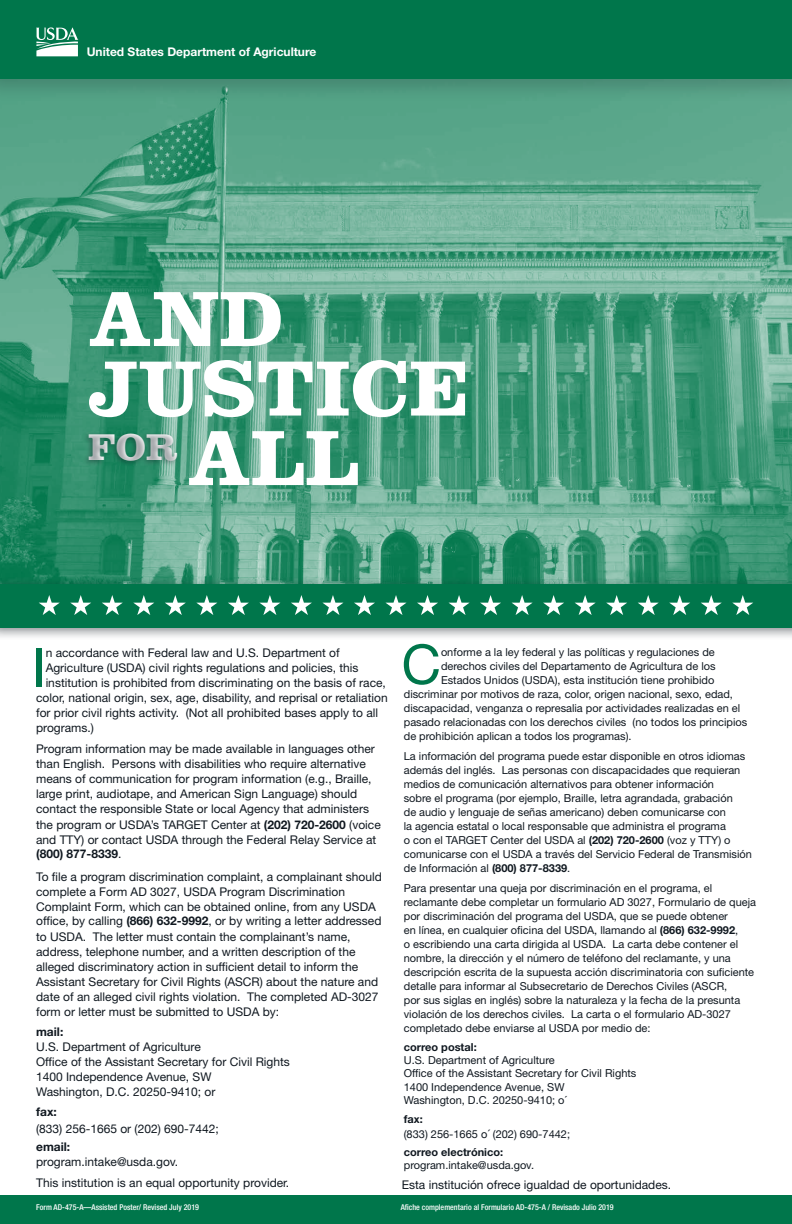
<style>
.page{position:relative;width:792px;height:1224px;background:#fff}
.page>*{position:absolute;margin:0;border:0;box-sizing:border-box;transform-origin:0 0}
.t1{font:700 81.3px/69.5px "Clarendon";color:#fff}
.t2{font:54.8px "Helvetica Neue LT Std";color:#00764b}
.t3{font:54px "Helvetica Neue LT Std";color:#00764b}
.t4{font:700 38.7px "Clarendon";color:#fff}
.t5{font:12px/15px "Helvetica Neue LT Std";color:#101820}
.t6{font:12px/17.9px "Helvetica Neue";color:#101820}
.t7{font:700 12px "Helvetica Neue LT Std";color:#fff}
.t8{font:11px/14px "Helvetica Neue LT Std";color:#101820}
.t9{font:11px/15.1px "Helvetica Neue";color:#101820}
.t10{font:500 condensed 8px "Helvetica Neue LT Std";color:#fff}
.s1{font-weight:700}
.s2{font-family:"Helvetica Neue LT Std";font-weight:700}
</style>
<div class="page">
<img style="left:0;top:103px;width:792px;height:474px">
<div style="left:0;top:0;width:792px;height:103px;background:#101820;opacity:.2"></div>
<div style="left:0;top:0;width:792px;height:78px;background:#00764b"></div>
<div style="left:0;top:1196px;width:792px;height:28px;background:#00764b"></div>
<div style="left:0;top:577px;width:792px;height:64px;background:#101820;opacity:.5"></div>
<div style="left:0;top:584px;width:792px;height:44px;background:#00764b"></div>
<svg style="left:39px;top:595px;width:714px;height:20px"></svg>
<svg style="left:36px;top:27px;width:42px;height:29px"></svg>
<div style="left:82px;top:289px;width:386px;height:203px;background:#101820;opacity:.4"></div>
<div style="left:82px;top:430px;width:98px;height:37px;background:#101820;opacity:.4"></div>
<p class="t7" style="left:87px;top:44px;width:231px">United States Department of Agriculture</p>
<h1 class="t1" style="left:89px;top:283px;width:381px">AND<br>JUSTICE</h1>
<h1 class="t4" style="left:88px;top:423px;width:92px">FOR</h1>
<h1 class="t1" style="left:188px;top:422px;width:173px">ALL</h1>
<p class="t3" style="left:32px;top:636px;width:15px">I</p>
<p class="t5" style="left:46px;top:645px;width:342px">n accordance with Federal law and U.S. Department of<br>Agriculture (USDA) civil rights regulations and policies, this institution is prohibited from discriminating on the basis of race,</p>
<p class="t5" style="left:36px;top:690px;width:353px">color, national origin, sex, age, disability, and reprisal or retaliation for prior civil rights activity. (Not all prohibited bases apply to all programs.)</p>
<p class="t5" style="left:36px;top:741px;width:346px">Program information may be made available in languages other than English. Persons with disabilities who require alternative means of communication for program information (e.g., Braille, large print, audiotape, and American Sign Language) should contact the responsible State or local Agency that administers the program or USDA’s TARGET Center at <span class="s1">(202) 720-2600</span> (voice and TTY) or contact USDA through the Federal Relay Service at <span class="s1">(800) 877-8339</span>.</p>
<p class="t5" style="left:36px;top:869px;width:347px">To file a program discrimination complaint, a complainant should complete a Form AD 3027, USDA Program Discrimination Complaint Form, which can be obtained online, from any USDA office, by calling <span class="s1">(866) 632-9992</span>, or by writing a letter addressed to USDA. The letter must contain the complainant’s name, address, telephone number, and a written description of the alleged discriminatory action in sufficient detail to inform the Assistant Secretary for Civil Rights (ASCR) about the nature and date of an alleged civil rights violation. The completed AD-3027 form or letter must be submitted to USDA by:</p>
<p class="t5" style="left:36px;top:1024px;width:255px"><span class="s1">mail:<br></span>U.S. Department of Agriculture<br>Office of the Assistant Secretary for Civil Rights<br>1400 Independence Avenue, SW<br>Washington, D.C. 20250-9410; or</p>
<p class="t6" style="left:36px;top:1103px;width:184px"><span class="s2">fax:<br></span>(833) 256-1665 or (202) 690-7442; <span class="s2">email:</span></p>
<p class="t5" style="left:36px;top:1151px;width:255px;line-height:21px">program.intake@usda.gov.<br>This institution is an equal opportunity provider.</p>
<p class="t2" style="left:401px;top:632px;width:41px">C</p>
<p class="t8" style="left:441px;top:645px;width:275px">onforme a la ley federal y las políticas y regulaciones de</p>
<p class="t8" style="left:441px;top:659px;width:276px">derechos civiles del Departamento de Agricultura de los</p>
<p class="t8" style="left:441px;top:673px;width:275px">Estados Unidos (USDA), esta institución tiene prohibido</p>
<p class="t8" style="left:404px;top:687px;width:331px">discriminar por motivos de raza, color, origen nacional, sexo, edad,</p>
<p class="t8" style="left:404px;top:701px;width:338px">discapacidad, venganza o represalia por actividades realizadas en el</p>
<p class="t8" style="left:404px;top:715px;width:345px">pasado relacionadas con los derechos civiles (no todos los principios</p>
<p class="t8" style="left:404px;top:729px;width:229px">de prohibición aplican a todos los programas).</p>
<p class="t8" style="left:404px;top:749px;width:350px">La información del programa puede estar disponible en otros idiomas además del inglés. Las personas con discapacidades que requieran medios de comunicación alternativos para obtener información<br>sobre el programa (por ejemplo, Braille, letra agrandada, grabación<br>de audio y lenguaje de señas americano) deben comunicarse con<br>la agencia estatal o local responsable que administra el programa<br>o con el TARGET Center del USDA al <span class="s1">(202) 720-2600</span> (voz y TTY) o comunicarse con el USDA a través del Servicio Federal de Transmisión de Información al <span class="s1">(800) 877-8339</span>.</p>
<p class="t8" style="left:404px;top:881px;width:354px">Para presentar una queja por discriminación en el programa, el reclamante debe completar un formulario AD 3027, Formulario de queja por discriminación del programa del USDA, que se puede obtener<br>en línea, en cualquier oficina del USDA, llamando al <span class="s1">(866) 632-9992</span>,<br>o escribiendo una carta dirigida al USDA. La carta debe contener el nombre, la dirección y el número de teléfono del reclamante, y una descripción escrita de la supuesta acción discriminatoria con suficiente detalle para informar al Subsecretario de Derechos Civiles (ASCR,<br>por sus siglas en inglés) sobre la naturaleza y la fecha de la presunta violación de los derechos civiles. La carta o el formulario AD-3027 completado debe enviarse al USDA por medio de:</p>
<p class="t8" style="left:404px;top:1040px;width:234px;line-height:13.3px"><span class="s1">correo postal:<br></span>U.S. Department of Agriculture<br>Office of the Assistant Secretary for Civil Rights<br>1400 Independence Avenue, SW<br>Washington, D.C. 20250-9410; o´</p>
<p class="t9" style="left:404px;top:1112px;width:168px"><span class="s2">fax:<br></span>(833) 256-1665 o´ (202) 690-7442;</p>
<p class="t8" style="left:404px;top:1145px;width:132px;line-height:13px"><span class="s1">correo electrónico: </span>program.intake@usda.gov.</p>
<p class="t5" style="left:402px;top:1177px;width:271px">Esta institución ofrece igualdad de oportunidades.</p>
<p class="t10" style="left:36px;top:1202px;width:165px">Form AD-475-A—Assisted Poster/ Revised July 2019</p>
<p class="t10" style="left:401px;top:1202px;width:215px">Afiche complementario al Formulario AD-475-A / Revisado Julio 2019</p>
</div>
